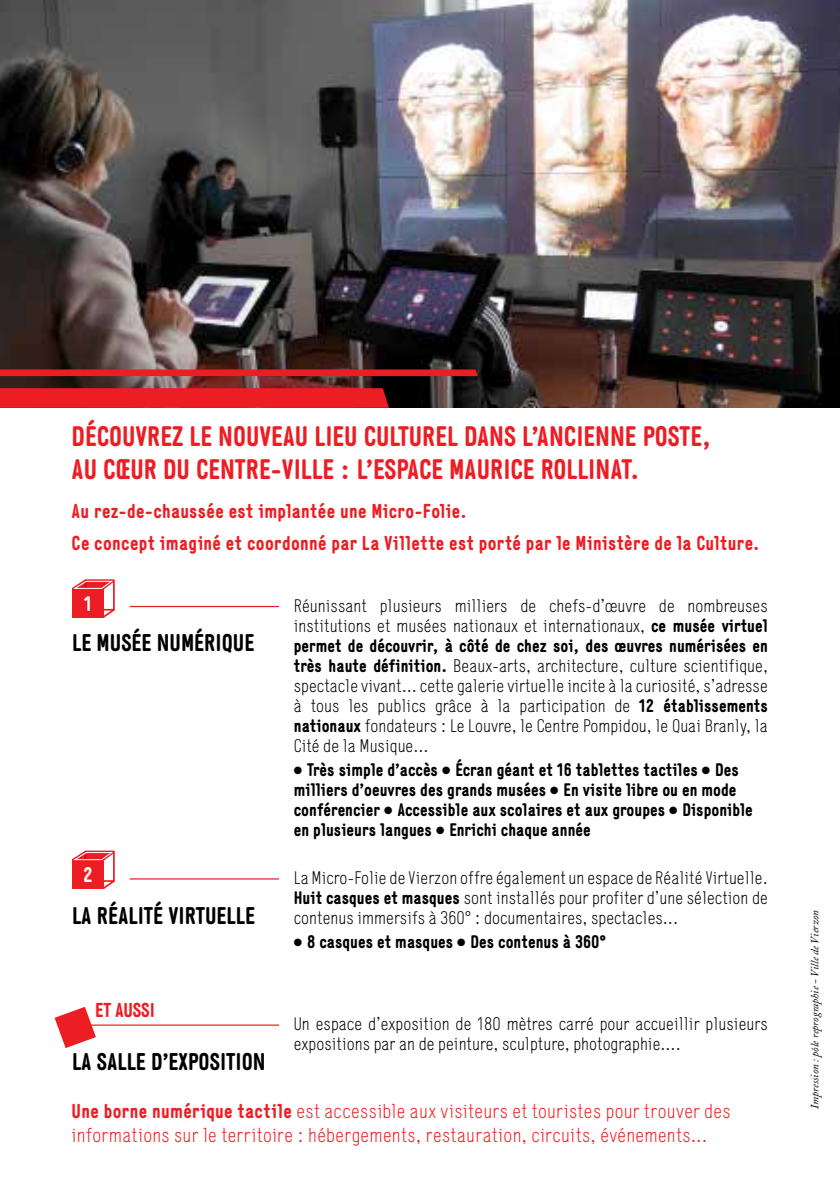
<style>
.page{position:relative;width:840px;height:1191px;background:#fff}
.page>*{position:absolute;margin:0;border:0;box-sizing:border-box;transform-origin:0 0}
.t1{font:700 28px "Generika";color:#ed1d24}
.t2{font:700 24px "Generika";color:#000}
.t3{font:700 20.8px "Generika";color:#fff}
.t4{font:300 20px/24px "Generika";letter-spacing:.015em;color:#ed1d24}
.t5{font:700 20px/32px "Generika";letter-spacing:.015em;color:#ed1d24}
.t6{font:300 18px/20px "Generika";color:#000;text-align:justify}
.t7{font:700 18px/20px "Generika";color:#000}
.t8{font:italic 11px "Adobe Caslon";color:#000}
.s1{font-weight:700}
</style>
<div class="page">
<img style="left:0;top:0;width:839px;height:408px">
<svg style="left:0;top:369px;width:477px;height:7px;background:#e11e24"></svg>
<svg style="left:0;top:388px;width:389px;height:20px;background:#e81d23"></svg>
<div style="left:85px;top:579px;width:30px;height:31px;border:2px solid #ed1d24"></div>
<div style="left:72px;top:588px;width:31px;height:30px;background:#ed1d24"></div>
<svg style="left:103px;top:607px;width:12px;height:11px"></svg>
<svg style="left:72px;top:579px;width:43px;height:12px"></svg>
<hr style="left:130px;top:606px;width:149px;height:1px;background:#ed1d24">
<hr style="left:130px;top:878px;width:149px;height:1px;background:#ed1d24">
<div style="left:85px;top:850px;width:30px;height:32px;border:2px solid #ed1d24"></div>
<div style="left:72px;top:859px;width:31px;height:30px;background:#ed1d24"></div>
<svg style="left:103px;top:878px;width:12px;height:12px"></svg>
<svg style="left:72px;top:850px;width:43px;height:13px"></svg>
<hr style="left:68px;top:1024px;width:211px;height:1px;background:#ed1d24">
<svg style="left:55px;top:1006px;width:41px;height:42px"></svg>
<h1 class="t1" style="left:72px;top:419px;width:175px">Découvrez le nouveau</h1>
<h1 class="t1" style="left:314px;top:419px;width:11px">lieu</h1>
<h1 class="t1" style="left:363px;top:419px;width:25px">cultu</h1>
<h1 class="t1" style="left:422px;top:419px;width:290px">rel dans l’ancienne Poste,</h1>
<h1 class="t1" style="left:72px;top:453px;width:222px">au cœur du centre-ville</h1>
<h1 class="t1" style="left:340px;top:453px;width:212px">: l’espace Mau rice Rolli</h1>
<h1 class="t1" style="left:595px;top:453px;width:45px">nat.</h1>
<p class="t5" style="left:72px;top:494px;width:689px">Au rez-de-chaussée est implantée une Micro-Folie.<br>Ce concept imaginé et coordonné par La Villette est porté par le Ministère de la Culture.</p>
<p class="t3" style="left:84px;top:591px;width:9px">1</p>
<h2 class="t2" style="left:72px;top:628px;width:172px">Le musée numérique</h2>
<p class="t3" style="left:83px;top:862px;width:11px">2</p>
<h2 class="t2" style="left:72px;top:901px;width:135px">La réalité vi rtuelle</h2>
<p class="t5" style="left:95px;top:993px;width:58px">Et aussi</p>
<h2 class="t2" style="left:72px;top:1047px;width:46px">La salle</h2>
<h2 class="t2" style="left:151px;top:1047px;width:116px">d’expositio n</h2>
<p class="t6" style="left:294px;top:595px;width:475px">Réunissant plusieurs milliers de chefs-d’œuvre de nombreuses institutions et musées nationaux et internationaux, <span class="s1">ce musée virtuel permet de découvrir, à côté de chez soi, des œuvres numérisées en très haute définition.</span> Beaux-arts, architecture, culture scientifique, spectacle vivant... cette galerie virtuelle incite à la curiosité, s’adresse à tous les publics grâce à la participation de <span class="s1">12 établissements nationaux</span> fondateurs : Le Louvre, le Centre Pompidou, le Quai Branly, la Cité de la Musique...</p>
<p class="t7" style="left:294px;top:759px;width:460px">● Très simple d’accès ● Écran géant et 16 tablettes tactiles ● Des milliers d’oeuvres des grands musées ● En visite libre ou en mode conférencier ● Accessible aux scolaires et aux groupes ● Disponible en plusieurs langues ● Enrichi chaque année</p>
<p class="t6" style="left:294px;top:867px;width:475px">La Micro-Folie de Vierzon offre également un espace de Réalité Virtuelle.<br><span class="s1">Huit casques et masques</span> sont installés pour profiter d’une sélection de contenus immersifs à 360° : documentaires, spectacles...</p>
<p class="t7" style="left:294px;top:931px;width:314px">● 8 casques et masques ● Des contenus à 360°</p>
<p class="t6" style="left:294px;top:1013px;width:475px">Un espace d’exposition de 180 mètres carré pour accueillir plusieurs expositions par an de peinture, sculpture, photographie....</p>
<p class="t4" style="left:72px;top:1099px;width:660px"><span class="s1">Une borne numérique tactile</span> est accessible aux visiteurs et touristes pour trouver des informations sur le territoire : hébergements, restauration, circuits, événements...</p>
<p class="t8" style="left:808px;top:1108px;width:200px;rotate:-90deg">Impression : pôle reprographie - Ville de Vierzon</p>
</div>
